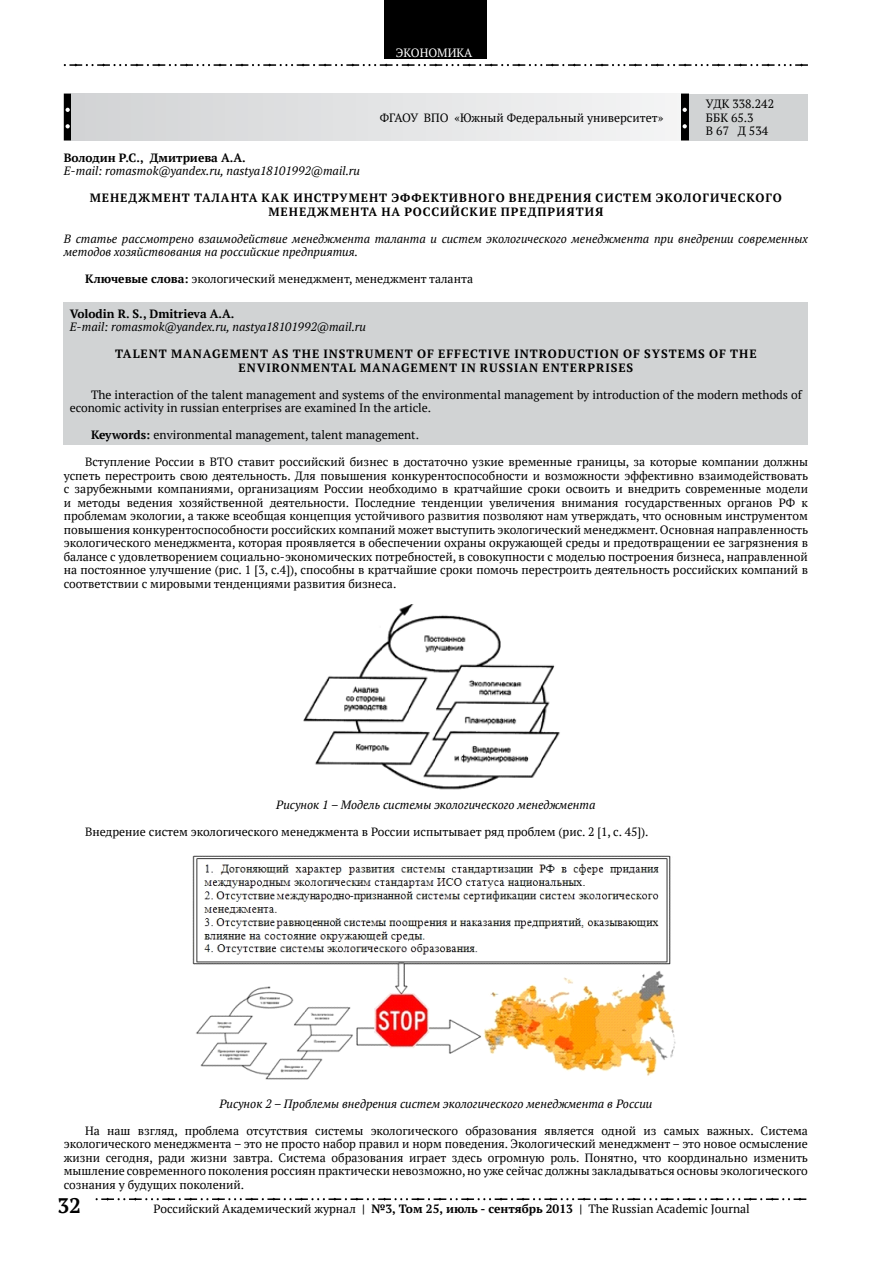
<style>
.page{position:relative;width:893px;height:1263px;background:#fff}
.page>*{position:absolute;margin:0;border:0;box-sizing:border-box;transform-origin:0 0}
.t1{font:700 21px "PT Serif";color:#000}
.t2{font:12px/13.5px "PT Serif";color:#000}
.t3{font:italic 12px/13.5px "PT Serif";color:#000}
.t4{font:700 12px "PT Serif";color:#000}
.t5{font:12px "PT Serif";color:#fff}
.s1{font-weight:700}
</style>
<div class="page">
<div style="left:385px;top:0;width:102px;height:58px;background:#000"></div>
<svg style="left:64px;top:64px;width:744px;height:3px"></svg>
<svg style="left:96px;top:1198px;width:710px;height:3px"></svg>
<div style="left:689px;top:94px;width:119px;height:47px;background:#d1d3d4"></div>
<svg style="left:64px;top:94px;width:625px;height:47px"></svg>
<div style="left:64px;top:303px;width:744px;height:142px;background:#d1d3d4"></div>
<img style="left:304px;top:605px;width:256px;height:185px">
<img style="left:192px;top:855px;width:484px;height:225px">
<p class="t5" style="left:396px;top:45px;width:78px">ЭКОНОМИКА</p>
<p class="t2" style="left:380px;top:111px;width:285px">ФГАОУ ВПО «Южный Федеральный университет»</p>
<p class="t2" style="left:706px;top:97px;width:70px">УДК 338.242<br>ББК 65.3<br>В 67 Д 534</p>
<p class="t4" style="left:64px;top:149px;width:183px">ВОЛОДИН Р.С., ДМИТРИЕВА А.А.</p>
<p class="t3" style="left:64px;top:164px;width:298px">Е-mail: romasmok@yandex.ru, nastya18101992@mail.ru</p>
<p class="t4" style="left:90px;top:190px;width:22px">МЕНЕД</p>
<p class="t4" style="left:138px;top:190px;width:24px">ЖМЕНТ</p>
<p class="t4" style="left:194px;top:190px;width:37px">ТАЛАНТА</p>
<p class="t4" style="left:262px;top:190px;width:11px">КАК</p>
<p class="t4" style="left:293px;top:190px;width:11px">ИНСТРУМЕНТ</p>
<p class="t4" style="left:391px;top:190px;width:20px">ЭФФЕКТИВНОГО</p>
<p class="t4" style="left:509px;top:190px;width:11px">ВНЕДРЕНИЯ</p>
<p class="t4" style="left:596px;top:190px;width:11px">СИСТЕМ</p>
<p class="t4" style="left:656px;top:190px;width:47px">ЭКОЛОГИЧЕСКОГО</p>
<p class="t4" style="left:268px;top:203px;width:11px">МЕНЕД</p>
<p class="t4" style="left:317px;top:203px;width:24px">ЖМЕНТА</p>
<p class="t4" style="left:381px;top:203px;width:34px">НА РОССИЙСКИЕ</p>
<p class="t4" style="left:501px;top:203px;width:11px">ПРЕДПРИЯТИЯ</p>
<p class="t3" style="left:64px;top:231px;width:746px">В статье рассмотрено взаимодействие менеджмента таланта и систем экологического менеджмента при внедрении современных методов хозяйствования на российские предприятия.</p>
<p class="t2" style="left:85px;top:272px;width:389px"><span class="s1">КЛЮЧЕВЫЕ СЛОВА:</span> экологический менеджмент, менеджмент таланта</p>
<p class="t4" style="left:70px;top:306px;width:166px">VOLODIN R. S., DMITRIEVA A.A.</p>
<p class="t3" style="left:70px;top:320px;width:298px">Е-mail: romasmok@yandex.ru, nastya18101992@mail.ru</p>
<p class="t4" style="left:115px;top:346px;width:36px">TALENT</p>
<p class="t4" style="left:171px;top:346px;width:23px">MANAGE</p>
<p class="t4" style="left:230px;top:346px;width:22px">MENT</p>
<p class="t4" style="left:272px;top:346px;width:31px">AS THE</p>
<p class="t4" style="left:323px;top:346px;width:10px">INSTRU</p>
<p class="t4" style="left:374px;top:346px;width:22px">MENT</p>
<p class="t4" style="left:417px;top:346px;width:31px">OF EFFECTIVE</p>
<p class="t4" style="left:514px;top:346px;width:10px">INTRODUCTION</p>
<p class="t4" style="left:623px;top:346px;width:47px">OF SYSTE</p>
<p class="t4" style="left:686px;top:346px;width:54px">MSOF THE</p>
<p class="t4" style="left:238px;top:360px;width:10px">ENVIRON</p>
<p class="t4" style="left:301px;top:360px;width:22px">MENTA</p>
<p class="t4" style="left:349px;top:360px;width:34px">L MANAGE</p>
<p class="t4" style="left:419px;top:360px;width:22px">MENT</p>
<p class="t4" style="left:461px;top:360px;width:28px">IN RUSSIAN</p>
<p class="t4" style="left:543px;top:360px;width:10px">ENTERPRISES</p>
<p class="t2" style="left:70px;top:388px;width:734px;text-indent:21px">The interaction of the talent management and systems of the environmental management by introduction of the modern methods of economic activity in russian enterprises are examined In the article.</p>
<p class="t2" style="left:91px;top:428px;width:329px"><span class="s1">KEYWORDS:</span> environmental management, talent management.</p>
<p class="t2" style="left:64px;top:455px;width:746px;text-align:justify;text-indent:21px">Вступление России в ВТО ставит российский бизнес в достаточно узкие временные границы, за которые компании должны успеть перестроить свою деятельность. Для повышения конкурентоспособности и возможности эффективно взаимодействовать с зарубежными компаниями, организациям России необходимо в кратчайшие сроки освоить и внедрить современные модели и методы ведения хозяйственной деятельности. Последние тенденции увеличения внимания государственных органов РФ к проблемам экологии, а также всеобщая концепция устойчивого развития позволяют нам утверждать, что основным инструментом повышения конкурентоспособности российских компаний может выступить экологический менеджмент. Основная направленность экологического менеджмента, которая проявляется в обеспечении охраны окружающей среды и предотвращении ее загрязнения в балансе с удовлетворением социально-экономических потребностей, в совокупности с моделью построения бизнеса, направленной на постоянное улучшение (рис. 1 [3, с.4]), способны в кратчайшие сроки помочь перестроить деятельность российских компаний в соответствии с мировыми тенденциями развития бизнеса.</p>
<p class="t3" style="left:276px;top:797px;width:321px">Рисунок 1 – Модель системы экологического менеджмента</p>
<p class="t2" style="left:85px;top:824px;width:565px">Внедрение систем экологического менеджмента в России испытывает ряд проблем (рис. 2 [1, с. 45]).</p>
<p class="t3" style="left:219px;top:1097px;width:434px">Рисунок 2 – Проблемы внедрения систем экологического менеджмента в России</p>
<p class="t2" style="left:64px;top:1124px;width:746px;text-align:justify;text-indent:21px">На наш взгляд, проблема отсутствия системы экологического образования является одной из самых важных. Система экологического менеджмента – это не просто набор правил и норм поведения. Экологический менеджмент – это новое осмысление жизни сегодня, ради жизни завтра. Система образования играет здесь огромную роль. Понятно, что координально изменить мышление современного поколения россиян практически невозможно, но уже сейчас должны закладываться основы экологического сознания у будущих поколений.</p>
<h1 class="t1" style="left:57px;top:1192px;width:25px">32</h1>
<p class="t2" style="left:154px;top:1202px;width:598px">Российский Академический журнал <span class="s1">| №3, ТОМ 25, ИЮЛЬ - СЕНТЯБРЬ 2013 |</span> The Russian Academic Journal</p>
</div>
